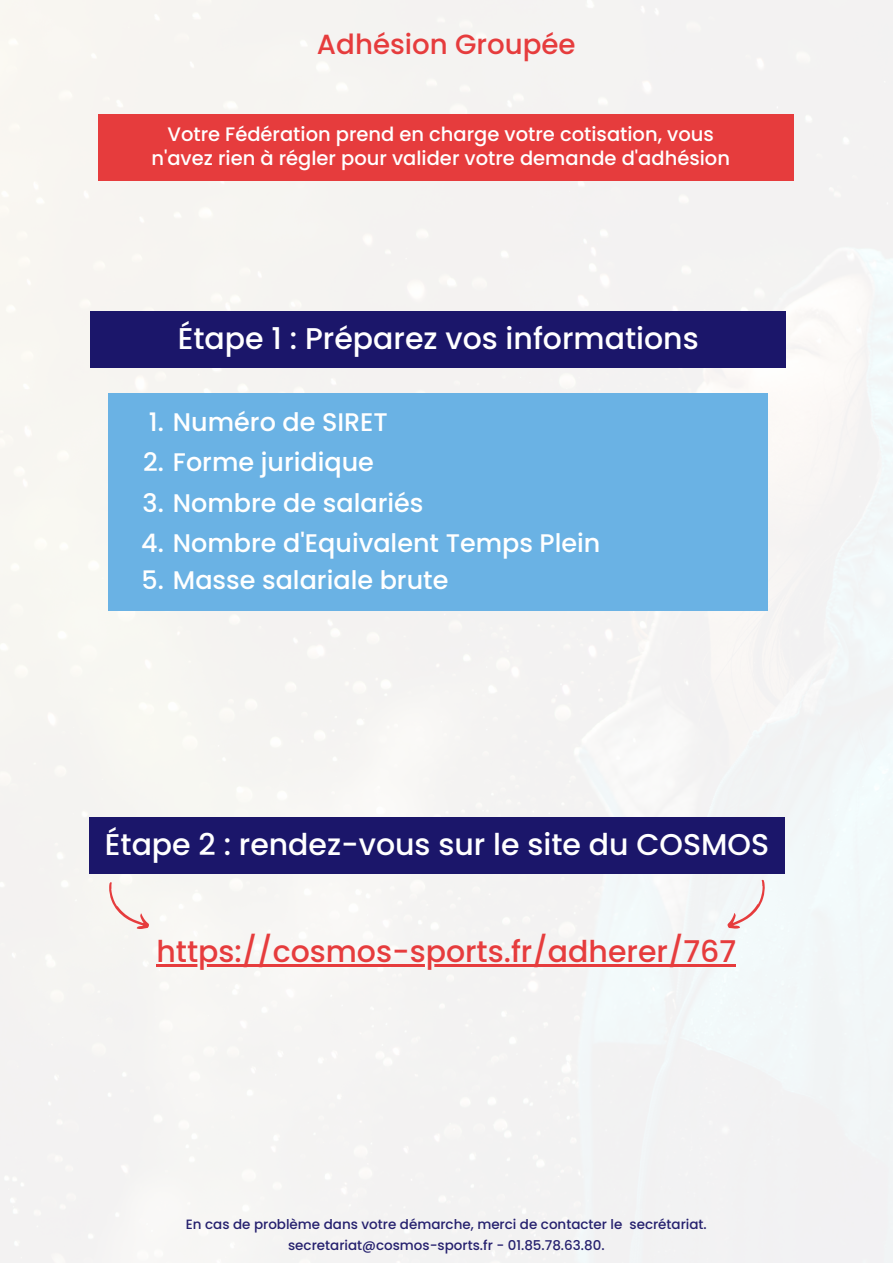
<style>
.page{position:relative;width:893px;height:1264px;background:#fff}
.page>*{position:absolute;margin:0;border:0;box-sizing:border-box;transform-origin:0 0}
.t1{font:500 30px "Poppins";color:#fff}
.t2{font:500 30px "Poppins";color:#e63c3d}
.t3{font:500 27.75px "Poppins";color:#e63c3d}
.t4{font:500 25.5px "Poppins";color:#fff}
.t5{font:500 19.5px/23.5px "Poppins";color:#fff;text-align:center}
.t6{font:500 13.5px/21.3px "Poppins";color:#25206e;text-align:center}
</style>
<div class="page">
<div style="left:0;top:0;width:892px;height:1262px;background:#f4f3f2"></div>
<div style="left:89px;top:817px;width:695px;height:56px;background:#1b166a"></div>
<svg style="left:723px;top:879px;width:52px;height:55px"></svg>
<svg style="left:99px;top:881px;width:54px;height:54px"></svg>
<div style="left:90px;top:311px;width:695px;height:56px;background:#1b166a"></div>
<div style="left:109px;top:393px;width:658px;height:217px;background:#6ab2e4"></div>
<hr style="left:156px;top:964px;width:580px;height:2px;background:#e63c3d">
<div style="left:99px;top:115px;width:694px;height:66px;background:#e63c3d"></div>
<h2 class="t3" style="left:317px;top:25px;width:260px">Adhésion Groupée</h2>
<h3 class="t5" style="left:151px;top:122px;width:580px">Votre Fédération prend en charge votre cotisation, vous n'avez rien à régler pour valider votre demande d'adhésion</h3>
<h1 class="t1" style="left:178px;top:317px;width:522px">Étape 1 : Préparez vos informations</h1>
<h3 class="t4" style="left:149px;top:404px;width:241px">1. Numéro de SIRET</h3>
<h3 class="t4" style="left:143px;top:444px;width:232px">2. Forme juridique</h3>
<h3 class="t4" style="left:142px;top:484px;width:282px">3. Nombre de salariés</h3>
<h3 class="t4" style="left:141px;top:525px;width:460px">4. Nombre d'Equivalent Temps Plein</h3>
<h3 class="t4" style="left:141px;top:562px;width:308px">5. Masse salariale brute</h3>
<h1 class="t1" style="left:105px;top:823px;width:666px">Étape 2 : rendez-vous sur le site du COSMOS</h1>
<h1 class="t2" style="left:156px;top:930px;width:581px">https://cosmos-sports.fr/adherer/767</h1>
<p class="t6" style="left:186px;top:1213px;width:522px">En cas de problème dans votre démarche, merci de contacter le secrétariat. secretariat@cosmos-sports.fr - 01.85.78.63.80.</p>
</div>
